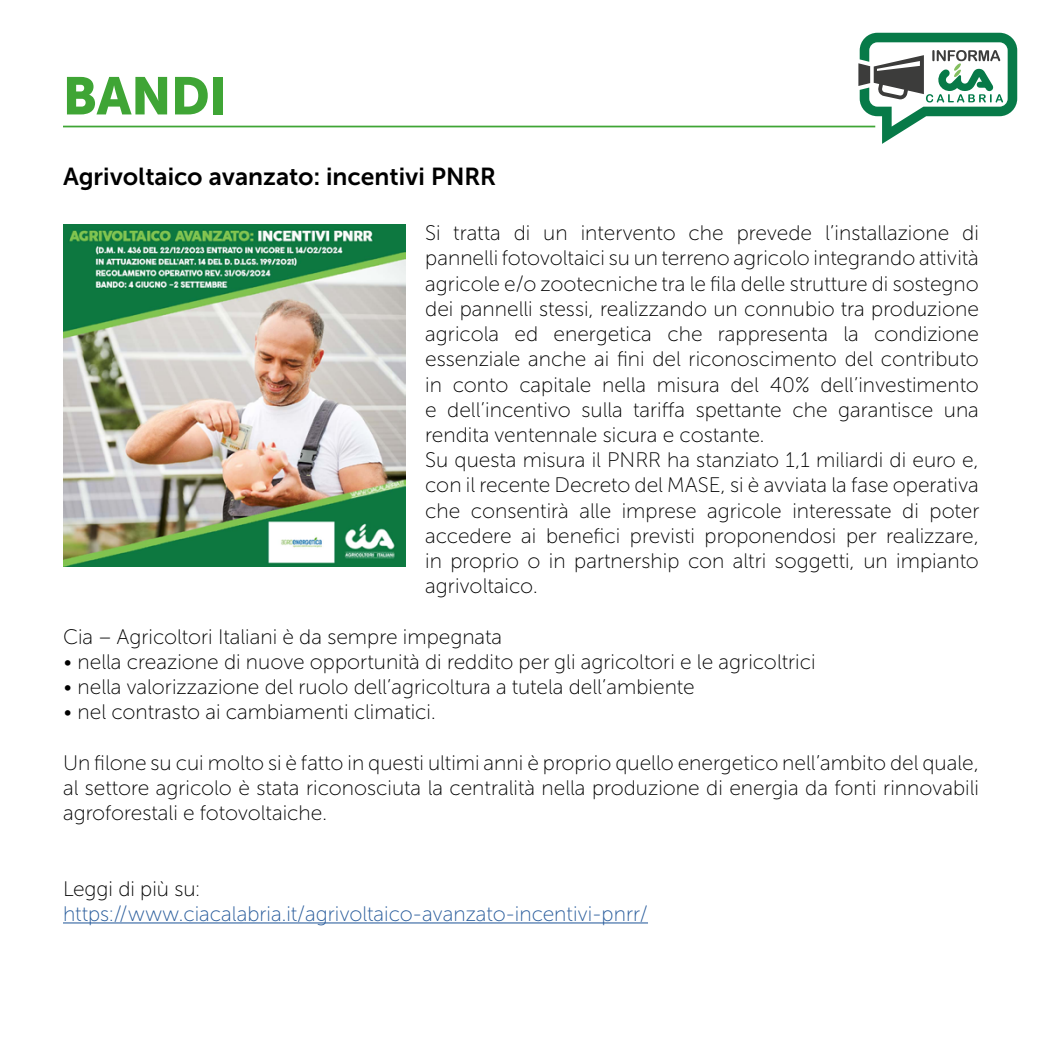
<style>
.page{position:relative;width:1042px;height:1042px;background:#fff}
.page>*{position:absolute;margin:0;border:0;box-sizing:border-box;transform-origin:0 0}
.t1{font:52.5px "Museo Sans Cyrl 900";color:#3fa535}
.t2{font:24.5px "Museo Sans Cyrl 700";color:#000}
.t3{font:21px/25.2px "Museo Sans Cyrl 100";color:#000}
.t4{font:21px "Museo Sans Cyrl 100";color:#275b9b}
</style>
<div class="page">
<svg style="left:858px;top:33px;width:159px;height:111px"></svg>
<hr style="left:63px;top:126px;width:812px;height:1px;background:#3fa535">
<hr style="left:63px;top:922px;width:585px;height:1px;background:#275b9b">
<img style="left:63px;top:224px;width:342px;height:343px">
<h1 class="t1" style="left:63px;top:66px;width:165px">BANDI</h1>
<p class="t2" style="left:63px;top:162px;width:434px">Agrivoltaico avanzato: incentivi PNRR</p>
<p class="t3" style="left:425px;top:221px;width:556px">Si tratta di un intervento che prevede l’installazione di pannelli fotovoltaici su un terreno agricolo integrando attività agricole e/o zootecniche tra le fila delle strutture di sostegno dei pannelli stessi, realizzando un connubio tra produzione agricola ed energetica che rappresenta la condizione essenziale anche ai fini del riconoscimento del contributo in conto capitale nella misura del 40% dell’investimento e dell’incentivo sulla tariffa spettante che garantisce una rendita ventennale sicura e costante.<br>Su questa misura il PNRR ha stanziato 1,1 miliardi di euro e, con il recente Decreto del MASE, si è avviata la fase operativa che consentirà alle imprese agricole interessate di poter accedere ai benefici previsti proponendosi per realizzare, in proprio o in partnership con altri soggetti, un impianto agrivoltaico.</p>
<p class="t3" style="left:63px;top:624px;width:441px">Cia – Agricoltori Italiani è da sempre impegnata</p>
<p class="t3" style="left:63px;top:649px;width:754px">• nella creazione di nuove opportunità di reddito per gli agricoltori e le agricoltrici</p>
<p class="t3" style="left:63px;top:674px;width:633px">• nella valorizzazione del ruolo dell’agricoltura a tutela dell’ambiente</p>
<p class="t3" style="left:63px;top:699px;width:374px">• nel contrasto ai cambiamenti climatici.</p>
<p class="t3" style="left:63px;top:750px;width:917px;text-align:justify">Un filone su cui molto si è fatto in questi ultimi anni è proprio quello energetico nell’ambito del quale, al settore agricolo è stata riconosciuta la centralità nella produzione di energia da fonti rinnovabili agroforestali e fotovoltaiche.</p>
<p class="t3" style="left:63px;top:876px;width:139px">Leggi di più su:</p>
<p class="t4" style="left:63px;top:902px;width:586px">https://www.ciacalabria.it/agrivoltaico-avanzato-incentivi-pnrr/</p>
</div>
